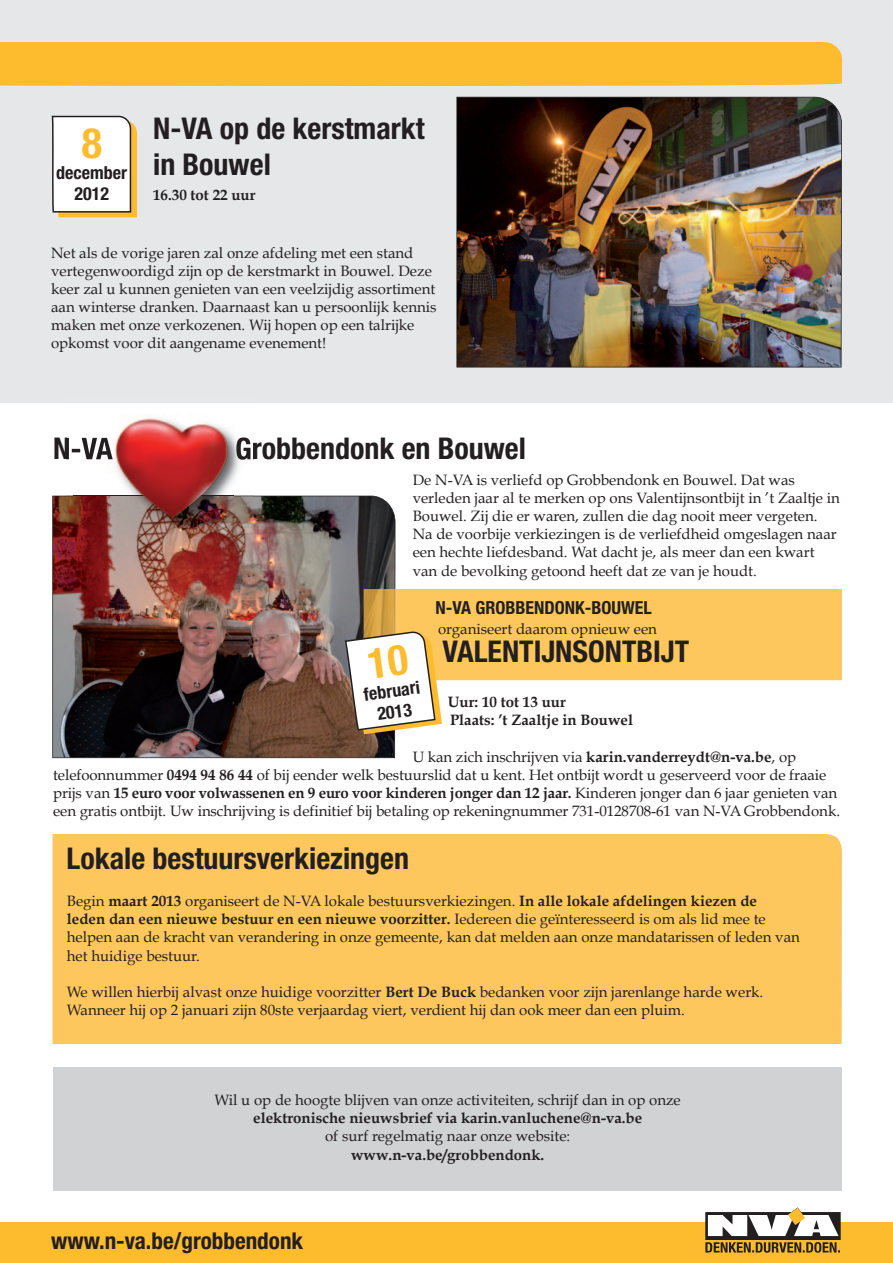
<style>
.page{position:relative;width:893px;height:1263px;background:#fff}
.page>*{position:absolute;margin:0;border:0;box-sizing:border-box;transform-origin:0 0}
.t1{font:700 condensed 42px "Helvetica Neue LT Std";color:#fdbb2e}
.t2{font:700 condensed 30px/36px "Helvetica Neue LT Std";color:#231f20}
.t3{font:700 condensed 23.1px "Helvetica Neue LT Std";color:#231f20}
.t4{font:700 condensed 18px/21.6px "Helvetica Neue LT Std";color:#231f20;text-align:center}
.t5{font:15px/18.1px "Book Antiqua";color:#231f20}
.t6{font:700 15px/18px "Book Antiqua";color:#231f20}
.s1{font-weight:700}
</style>
<div class="page">
<img style="left:52px;top:496px;width:343px;height:262px">
<div style="left:52px;top:834px;width:790px;height:210px;background:#fec75e"></div>
<div style="left:1px;top:0;width:892px;height:403px;background:#e6e7e9"></div>
<svg style="left:0;top:42px;width:843px;height:47px;background:#fbbe3b"></svg>
<div style="left:1px;top:1223px;width:892px;height:40px;background:#fdbb2e"></div>
<hr style="left:0;top:1223px;width:2px;height:40px;background:#fdbb2e">
<svg style="left:705px;top:1207px;width:136px;height:46px"></svg>
<div style="left:53px;top:1067px;width:789px;height:123px;background:#d1d2d4"></div>
<svg style="left:51px;top:116px;width:86px;height:101px;background:#f3ecde"></svg>
<img style="left:456px;top:97px;width:386px;height:270px">
<img style="left:67px;top:460px;width:186px;height:92px">
<img style="left:234px;top:437px;width:17px;height:23px">
<img style="left:67px;top:437px;width:6px;height:23px">
<img style="left:73px;top:418px;width:161px;height:115px">
<svg style="left:345px;top:589px;width:497px;height:145px"></svg>
<h1 class="t1" style="left:82px;top:127px;width:22px">8</h1>
<p class="t4" style="left:56px;top:163px;width:72px">december<br>2012</p>
<h2 class="t2" style="left:153px;top:113px;width:273px">N-VA op de kerstmarkt in Bouwel</h2>
<p class="t6" style="left:153px;top:187px;width:104px">16.30 tot 22 uur</p>
<p class="t5" style="left:51px;top:244px;width:387px">Net als de vorige jaren zal onze afdeling met een stand vertegenwoordigd zijn op de kerstmarkt in Bouwel. Deze keer zal u kunnen genieten van een veelzijdig assortiment aan winterse dranken. Daarnaast kan u persoonlijk kennis maken met onze verkozenen. Wij hopen op een talrijke opkomst voor dit aangename evenement!</p>
<h2 class="t2" style="left:235px;top:433px;width:292px">Grobbendonk en Bouwel</h2>
<p class="t5" style="left:413px;top:471px;width:429px">De N-VA is verliefd op Grobbendonk en Bouwel. Dat was verleden jaar al te merken op ons Valentijnsontbijt in ’t Zaaltje in Bouwel. Zij die er waren, zullen die dag nooit meer vergeten.<br>Na de voorbije verkiezingen is de verliefdheid omgeslagen naar een hechte liefdesband. Wat dacht je, als meer dan een kwart van de bevolking getoond heeft dat ze van je houdt.</p>
<p class="t4" style="left:435px;top:598px;width:218px">N-VA GROBBENDONK-BOUWEL</p>
<p class="t5" style="left:438px;top:620px;width:220px">organiseert daarom opnieuw een</p>
<h2 class="t2" style="left:443px;top:636px;width:248px">VALENTIJNSONTBIJT</h2>
<p class="t6" style="left:448px;top:693px;width:187px">Uur: 10 tot 13 uur<br>Plaats: ’t Zaaltje in Bouwel</p>
<p class="t5" style="left:53px;top:748px;width:788px;text-indent:359px">U kan zich inschrijven via <span class="s1">karin.vanderreydt@n-va.be</span>, op telefoonnummer <span class="s1">0494 94 86 44</span> of bij eender welk bestuurslid dat u kent. Het ontbijt wordt u geserveerd voor de fraaie prijs van <span class="s1">15 euro voor volwassenen en 9 euro voor kinderen jonger dan 12 jaar.</span> Kinderen jonger dan 6 jaar genieten van een gratis ontbijt. Uw inschrijving is definitief bij betaling op rekeningnummer 731-0128708-61 van N-VA Grobbendonk.</p>
<p class="t4" style="left:362px;top:685px;width:58px;rotate:-8deg">februari<br>2013</p>
<h2 class="t2" style="left:67px;top:843px;width:344px">Lokale bestuursverkiezingen</h2>
<p class="t5" style="left:67px;top:892px;width:735px">Begin <span class="s1">maart 2013</span> organiseert de N-VA lokale bestuursverkiezingen. <span class="s1">In alle lokale afdelingen kiezen de<br>leden dan een nieuwe bestuur en een nieuwe voorzitter.</span> Iedereen die geïnteresseerd is om als lid mee te helpen aan de kracht van verandering in onze gemeente, kan dat melden aan onze mandatarissen of leden van het huidige bestuur.</p>
<p class="t5" style="left:67px;top:983px;width:698px">We willen hierbij alvast onze huidige voorzitter <span class="s1">Bert De Buck</span> bedanken voor zijn jarenlange harde werk.<br>Wanneer hij op 2 januari zijn 80ste verjaardag viert, verdient hij dan ook meer dan een pluim.</p>
<p class="t5" style="left:215px;top:1091px;width:468px">Wil u op de hoogte blijven van onze activiteiten, schrijf dan in op onze</p>
<p class="t6" style="left:253px;top:1109px;width:391px">elektronische nieuwsbrief via karin.vanluchene@n-va.be</p>
<p class="t5" style="left:325px;top:1127px;width:247px">of surf regelmatig naar onze website:</p>
<p class="t6" style="left:351px;top:1146px;width:195px">www.n-va.be/grobbendonk.</p>
<h3 class="t3" style="left:51px;top:1232px;width:254px">www.n-va.be/grobbendonk</h3>
</div>
